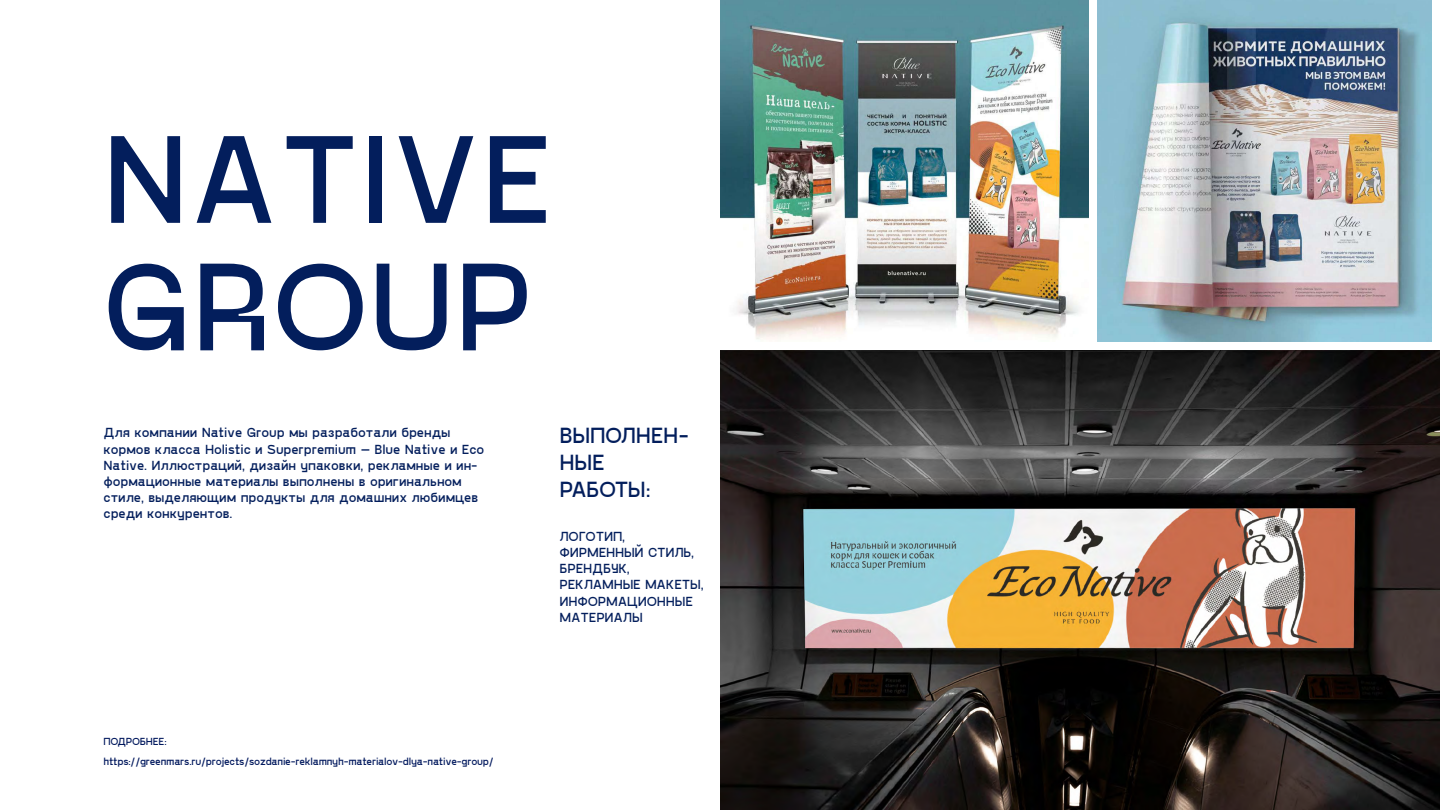
<style>
.page{position:relative;width:1440px;height:810px;background:#fff}
.page>*{position:absolute;margin:0;border:0;box-sizing:border-box;transform-origin:0 0}
.t1{font:127.5px/127.5px "Gosha Sans";color:#031e5c}
.t2{font:22.5px/27px "Gosha Sans";letter-spacing:-.02em;color:#031e5c}
.t3{font:13.5px/16.2px "Gosha Sans";letter-spacing:-.01em;color:#031e5c}
.t4{font:10.5px/20.2px "Gosha Sans";letter-spacing:-.025em;color:#00185d}
</style>
<div class="page">
<img style="left:721px;top:0;width:368px;height:339px">
<img style="left:721px;top:350px;width:719px;height:460px">
<img style="left:1097px;top:0;width:335px;height:342px">
<h1 class="t1" style="left:102px;top:109px;width:453px">NATIVE<br>GROUP</h1>
<p class="t3" style="left:104px;top:424px;width:382px">Для компании Native Group мы разработали бренды кормов класса Holistic и Superpremium – Blue Native и Eco Native. Иллюстраций, дизайн упаковки, рекламные и ин&shy;формационные материалы выполнены в оригинальном стиле, выделяющим продукты для домашних любимцев среди конкурентов.</p>
<h2 class="t2" style="left:560px;top:421px;width:131px">ВЫПОЛНЕН-<br>НЫЕ<br>РАБОТЫ:</h2>
<p class="t3" style="left:560px;top:527px;width:146px">ЛОГОТИП,<br>ФИРМЕННЫЙ СТИЛЬ,<br>БРЕНДБУК,<br>РЕКЛАМНЫЕ МАКЕТЫ,<br>ИНФОРМАЦИОННЫЕ<br>МАТЕРИАЛЫ</p>
<p class="t4" style="left:104px;top:731px;width:392px">ПОДРОБНЕЕ: https://greenmars.ru/projects/sozdanie-reklamnyh-materialov-dlya-native-group/</p>
</div>
